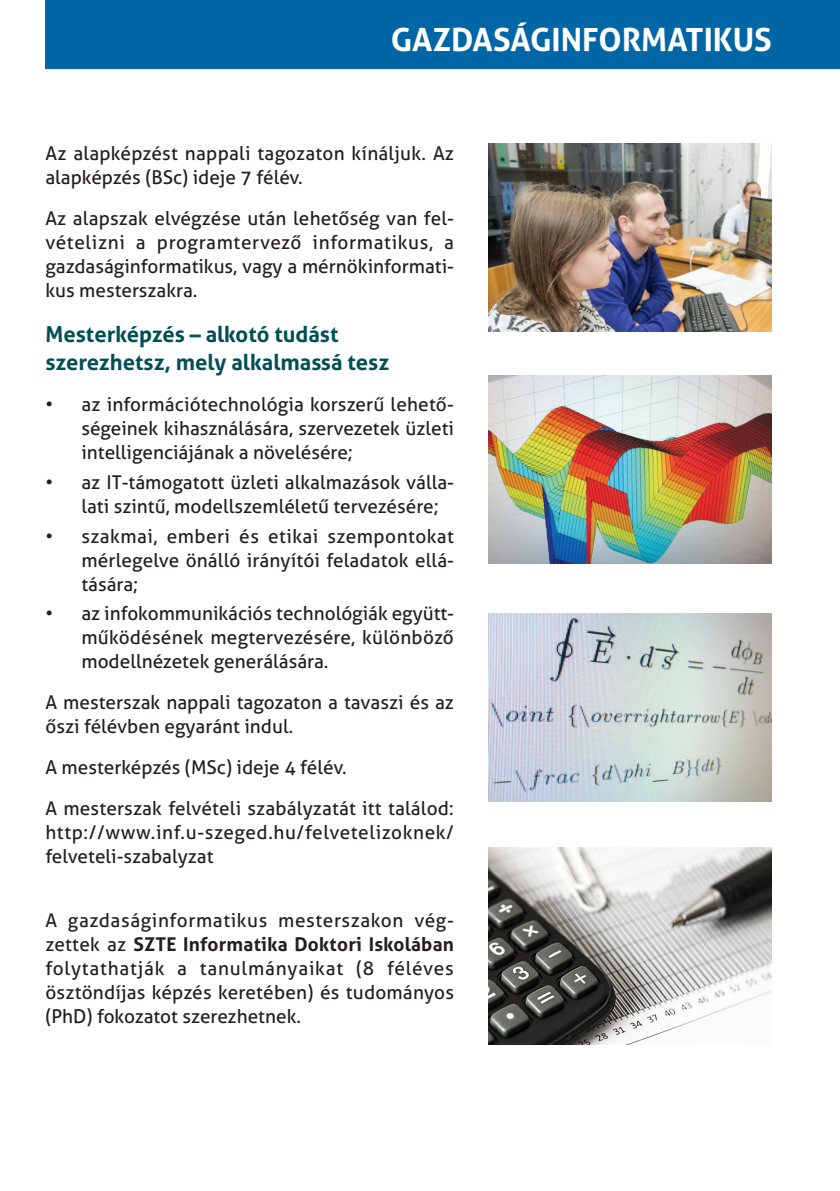
<style>
.page{position:relative;width:840px;height:1191px;background:#fff}
.page>*{position:absolute;margin:0;border:0;box-sizing:border-box;transform-origin:0 0}
.t1{font:700 32px "Aller";color:#fff}
.Cím_2{font:700 22px/28px "Aller";color:#004f56}
.Bullet{font:19px/24px "Aller";color:#231f20;text-align:justify}
.s1{font-weight:700}
</style>
<div class="page">
<div style="left:45px;top:0;width:794px;height:68px;background:#0166a5"></div>
<img style="left:488px;top:375px;width:283px;height:189px">
<img style="left:488px;top:613px;width:283px;height:188px">
<img style="left:488px;top:847px;width:283px;height:198px">
<img style="left:488px;top:143px;width:283px;height:188px">
<p class="t1" style="left:390px;top:20px;width:382px">GAZDASÁGINFORMATIKUS</p>
<p class="Bullet" style="left:45px;top:141px;width:410px">Az alapképzést nappali tagozaton kínáljuk. Az alapképzés (BSc) ideje 7 félév.</p>
<p class="Bullet" style="left:45px;top:206px;width:410px">Az alapszak elvégzése után lehetőség van fel&shy;vételizni a programtervező informatikus, a gazdaságinformatikus, vagy a mérnökinformati&shy;kus mesterszakra.</p>
<p class="Cím_2" style="left:45px;top:320px;width:345px">Mesterképzés – alkotó tudást szerezhetsz, mely alkalmassá tesz</p>
<p class="Bullet" style="left:81px;top:392px;width:374px;text-indent:-36px">• az információtechnológia korszerű lehető&shy;ségeinek kihasználására, szervezetek üzleti intelligenciájának a növelésére;</p>
<p class="Bullet" style="left:81px;top:470px;width:374px;text-indent:-36px">• az IT-támogatott üzleti alkalmazások válla&shy;lati szintű, modellszemléletű tervezésére;</p>
<p class="Bullet" style="left:81px;top:524px;width:374px;text-indent:-36px">• szakmai, emberi és etikai szempontokat mérlegelve önálló irányítói feladatok ellá&shy;tására;</p>
<p class="Bullet" style="left:81px;top:601px;width:374px;text-indent:-36px">• az infokommunikációs technológiák együtt&shy;működésének megtervezésére, különböző modellnézetek generálására.</p>
<p class="Bullet" style="left:45px;top:690px;width:410px">A mesterszak nappali tagozaton a tavaszi és az őszi félévben egyaránt indul.</p>
<p class="Bullet" style="left:45px;top:755px;width:302px">A mesterképzés (MSc) ideje 4 félév.</p>
<p class="Bullet" style="left:45px;top:796px;width:410px">A mesterszak felvételi szabályzatát itt találod: http://www.inf.u-szeged.hu/felvetelizoknek/ felveteli-szabalyzat</p>
<p class="Bullet" style="left:45px;top:908px;width:410px">A gazdaságinformatikus mesterszakon vég&shy;zettek az <span class="s1">SZTE Informatika Doktori Iskolában </span>folytathatják a tanulmányaikat (8 féléves ösztöndíjas képzés keretében) és tudományos (PhD) fokozatot szerezhetnek.</p>
</div>
